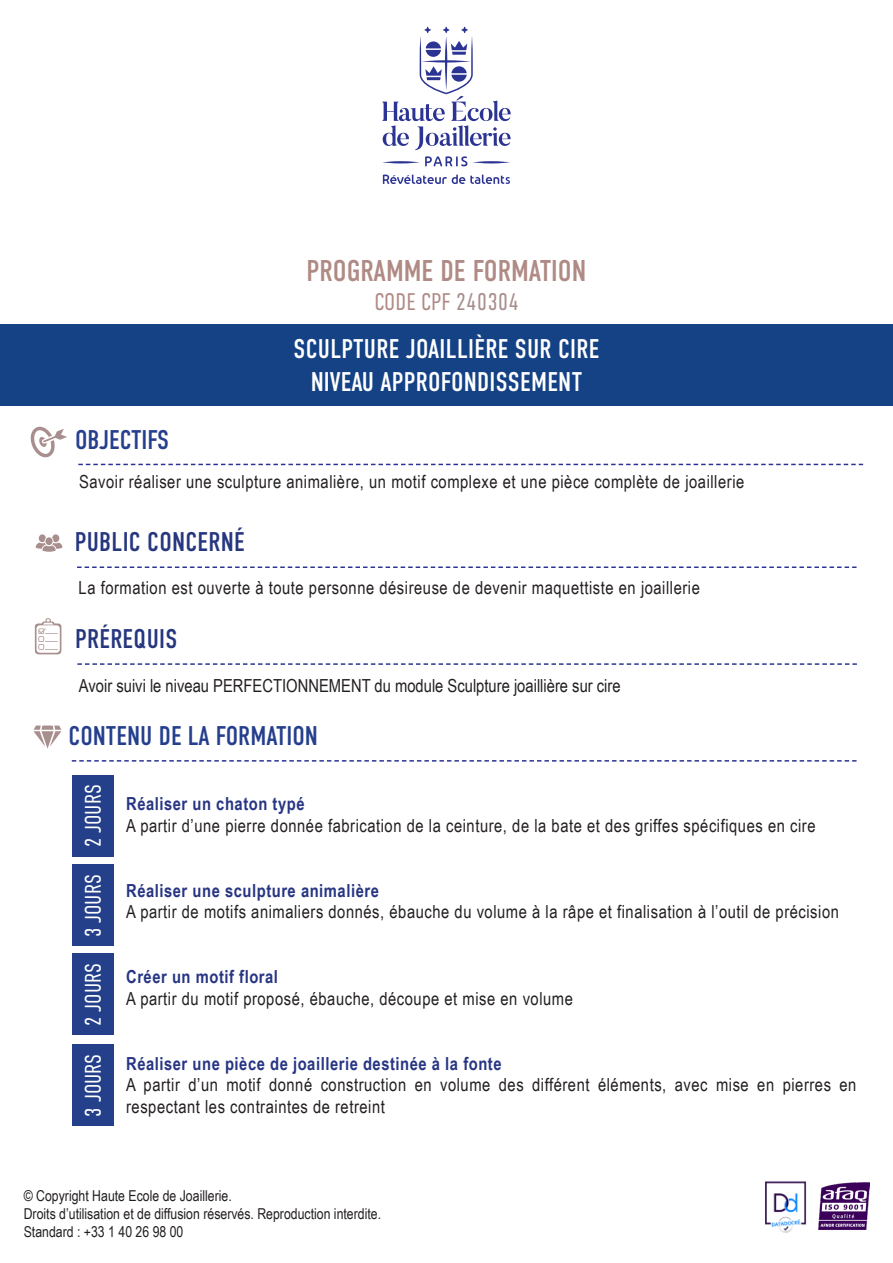
<style>
.page{position:relative;width:893px;height:1263px;background:#fff}
.page>*{position:absolute;margin:0;border:0;box-sizing:border-box;transform-origin:0 0}
.t1{font:30px "DIN Condensed";color:#b08a84}
.t2{font:27px/32.4px "DIN Condensed";letter-spacing:.01em;color:#fff;text-align:center}
.t3{font:27px "DIN Condensed";color:#253f8e}
.t4{font:27px "DIN Condensed";letter-spacing:.01em;color:#26367f}
.t5{font:300 24px "DIN Condensed";letter-spacing:.02em;color:#b08a84}
.t6{font:300 22.5px "DIN Condensed";color:#fff}
.t7{font:18px/21.6px "Arial Narrow";letter-spacing:.03em;color:#231f20}
.t8{font:700 18px "Arial Narrow";letter-spacing:.03em;color:#273583}
.t9{font:18px "Arial Narrow";color:#231f20}
.t10{font:15px/18px "Arial Narrow";color:#231f20}
.s1{color:#a88f8e}
</style>
<div class="page">
<div style="left:0;top:325px;width:893px;height:81px;background:#154285"></div>
<svg style="left:765px;top:1181px;width:42px;height:52px"></svg>
<hr style="left:473px;top:161px;width:37px;height:2px;background:#2b3393;border-radius:50%">
<hr style="left:382px;top:161px;width:38px;height:2px;background:#2b3393;border-radius:50%">
<svg style="left:425px;top:156px;width:42px;height:10px"></svg>
<svg style="left:382px;top:27px;width:129px;height:123px"></svg>
<svg style="left:383px;top:175px;width:127px;height:9px"></svg>
<img style="left:818px;top:1182px;width:51px;height:47px">
<svg style="left:30px;top:427px;width:37px;height:30px"></svg>
<svg style="left:33px;top:725px;width:28px;height:24px"></svg>
<svg style="left:78px;top:464px;width:785px;height:1px"></svg>
<svg style="left:72px;top:760px;width:784px;height:2px"></svg>
<svg style="left:77px;top:566px;width:779px;height:2px"></svg>
<svg style="left:36px;top:534px;width:26px;height:18px"></svg>
<div style="left:45px;top:537px;width:8px;height:8px;background:#a88f8e;border-radius:50%"></div>
<svg style="left:77px;top:663px;width:780px;height:2px"></svg>
<svg style="left:35px;top:618px;width:26px;height:36px"></svg>
<div style="left:72px;top:775px;width:42px;height:81px;background:#24408a"></div>
<div style="left:72px;top:864px;width:42px;height:81px;background:#24408a"></div>
<div style="left:72px;top:953px;width:42px;height:82px;background:#24408a"></div>
<div style="left:72px;top:1044px;width:42px;height:81px;background:#24408a"></div>
<h2 class="t3" style="left:75px;top:425px;width:96px">OBJECTIFS</h2>
<h1 class="t1" style="left:307px;top:254px;width:281px">PROGRAMME DE FORMATION</h1>
<h3 class="t5" style="left:374px;top:288px;width:146px">CODE CPF <span class="s1">240304</span></h3>
<h2 class="t2" style="left:294px;top:333px;width:307px">SCULPTURE JOAILLIÈRE SUR CIRE<br>NIVEAU APPROFONDISSEMENT</h2>
<p class="t7" style="left:79px;top:470px;width:667px">Savoir réaliser une sculpture animalière, un motif complexe et une pièce complète de joaillerie</p>
<h2 class="t4" style="left:75px;top:527px;width:171px">PUBLIC CONCERNÉ</h2>
<p class="t7" style="left:79px;top:576px;width:623px">La formation est ouverte à toute personne désireuse de devenir maquettiste en joaillerie</p>
<h2 class="t4" style="left:75px;top:623px;width:104px">PRÉREQUIS</h2>
<p class="t9" style="left:79px;top:672px;width:543px">Avoir suivi le niveau PERFECTIONNEMENT du module Sculpture joaillière sur cire</p>
<h2 class="t3" style="left:69px;top:721px;width:251px">CONTENU DE LA FORMATION</h2>
<p class="t6" style="left:80px;top:847px;width:64px;rotate:-90deg">2 JOURS</p>
<p class="t6" style="left:80px;top:937px;width:64px;rotate:-90deg">3 JOURS</p>
<p class="t6" style="left:80px;top:1026px;width:64px;rotate:-90deg">2 JOURS</p>
<p class="t6" style="left:80px;top:1117px;width:64px;rotate:-90deg">3 JOURS</p>
<p class="t8" style="left:126px;top:790px;width:180px">Réaliser un chaton typé</p>
<p class="t7" style="left:126px;top:814px;width:691px">A partir d’une pierre donnée fabrication de la ceinture, de la bate et des griffes spécifiques en cire</p>
<p class="t8" style="left:126px;top:877px;width:254px">Réaliser une sculpture animalière</p>
<p class="t7" style="left:126px;top:900px;width:714px">A partir de motifs animaliers donnés, ébauche du volume à la râpe et finalisation à l’outil de précision</p>
<p class="t8" style="left:126px;top:963px;width:153px">Créer un motif floral</p>
<p class="t7" style="left:126px;top:987px;width:448px">A partir du motif proposé, ébauche, découpe et mise en volume</p>
<p class="t8" style="left:126px;top:1049px;width:377px">Réaliser une pièce de joaillerie destinée à la fonte</p>
<p class="t7" style="left:126px;top:1073px;width:732px">A partir d’un motif donné construction en volume des différent éléments, avec mise en pierres en respectant les contraintes de retreint</p>
<p class="t10" style="left:24px;top:1186px;width:359px">© Copyright Haute Ecole de Joaillerie.<br>Droits d’utilisation et de diffusion réservés. Reproduction interdite.<br>Standard : +33 1 40 26 98 00</p>
</div>
